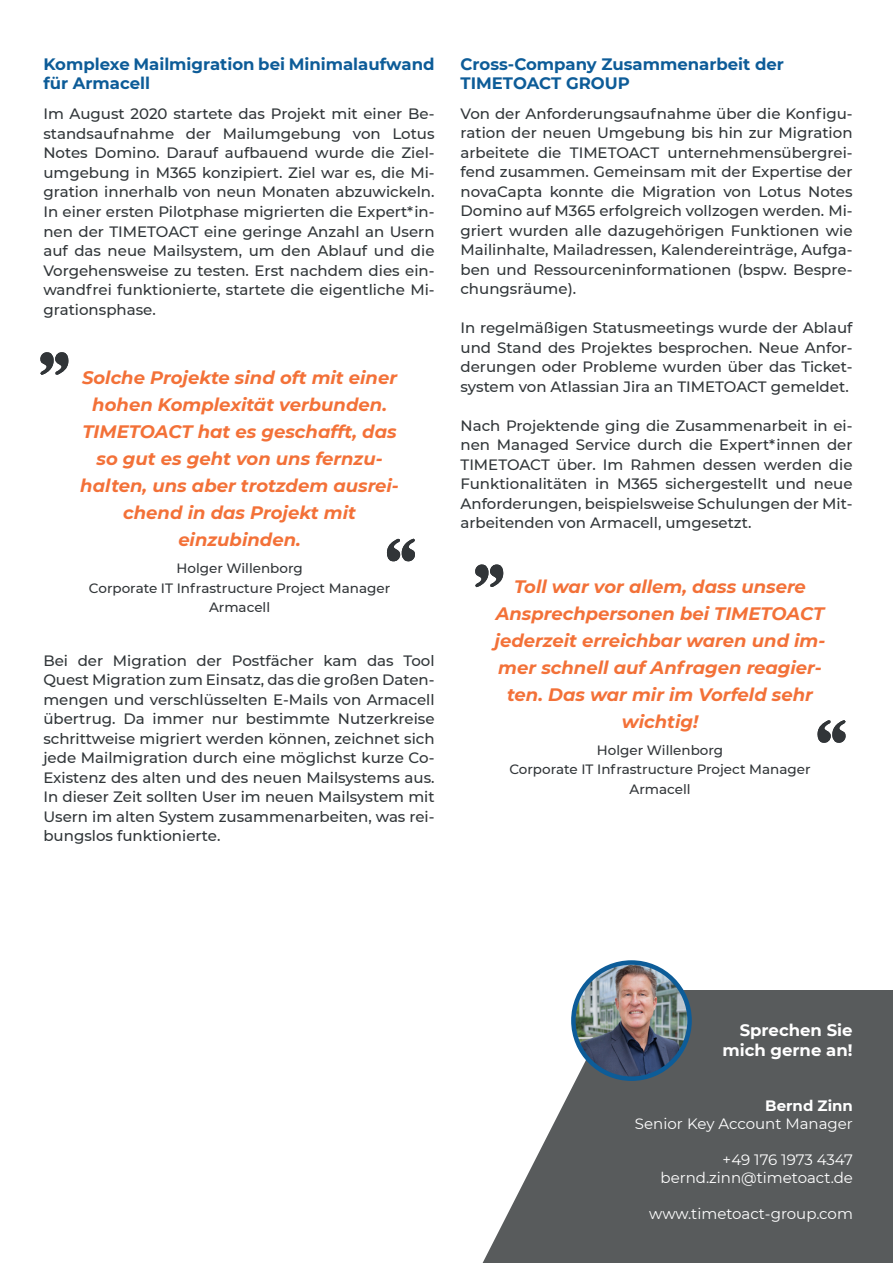
<style>
.page{position:relative;width:893px;height:1263px;background:#fff}
.page>*{position:absolute;margin:0;border:0;box-sizing:border-box;transform-origin:0 0}
.t1{font:italic 700 18px/27px "Montserrat";color:#f37138;text-align:center}
.t2{font:700 16.5px/19.5px "Montserrat";color:#0d5c98}
.t3{font:700 16.5px "Montserrat";color:#fff}
.t4{font:500 15px/19.5px "Montserrat";color:#313639;text-align:justify}
.t5{font:15px "Montserrat";color:#fff}
.t6{font:700 15px "Montserrat";color:#fff}
.t7{font:500 13.5px "Montserrat";color:#313538}
</style>
<div class="page">
<div style="left:454px;top:990px;width:439px;height:273px;background:#585b5c"></div>
<svg style="left:454px;top:960px;width:199px;height:303px;fill:#fff"></svg>
<img style="left:573px;top:962px;width:115px;height:115px">
<div style="left:571px;top:960px;width:121px;height:121px;border:4px solid #0d5c98;border-radius:50%"></div>
<svg style="left:40px;top:352px;width:29px;height:23px"></svg>
<svg style="left:386px;top:538px;width:29px;height:24px"></svg>
<svg style="left:475px;top:564px;width:29px;height:24px"></svg>
<svg style="left:817px;top:720px;width:29px;height:23px"></svg>
<p class="t2" style="left:43px;top:54px;width:393px">Komplexe Mailmigration bei Minimalaufwand für Armacell</p>
<p class="t4" style="left:43px;top:104px;width:393px">Im August 2020 startete das Projekt mit einer Be&shy;standsaufnahme der Mailumgebung von Lotus Notes Domino. Darauf aufbauend wurde die Ziel&shy;umgebung in M365 konzipiert. Ziel war es, die Mi&shy;gration innerhalb von neun Monaten abzuwickeln.<br>In einer ersten Pilotphase migrierten die Expert*in&shy;nen der TIMETOACT eine geringe Anzahl an Usern auf das neue Mailsystem, um den Ablauf und die Vorgehensweise zu testen. Erst nachdem dies ein&shy;wandfrei funktionierte, startete die eigentliche Mi&shy;grationsphase.</p>
<p class="t1" style="left:82px;top:363px;width:317px">Solche Projekte sind oft mit einer hohen Komplexität verbunden.</p>
<p class="t1" style="left:80px;top:417px;width:320px">TIMETOACT hat es geschafft, das so gut es geht von uns fernzu&shy;halten, uns aber trotzdem ausrei&shy;chend in das Projekt mit</p>
<p class="t1" style="left:178px;top:525px;width:124px">einzubinden.</p>
<p class="t7" style="left:176px;top:559px;width:128px">Holger Willenborg</p>
<p class="t7" style="left:89px;top:578px;width:303px">Corporate IT Infrastructure Project Manager</p>
<p class="t7" style="left:209px;top:598px;width:63px">Armacell</p>
<p class="t4" style="left:43px;top:650px;width:393px">Bei der Migration der Postfächer kam das Tool Quest Migration zum Einsatz, das die großen Daten&shy;mengen und verschlüsselten E-Mails von Armacell übertrug. Da immer nur bestimmte Nutzerkreise schrittweise migriert werden können, zeichnet sich jede Mailmigration durch eine möglichst kurze Co-Existenz des alten und des neuen Mailsystems aus.<br>In dieser Zeit sollten User im neuen Mailsystem mit Usern im alten System zusammenarbeiten, was rei&shy;bungslos funktionierte.</p>
<p class="t2" style="left:460px;top:53px;width:325px">Cross-Company Zusammenarbeit der</p>
<p class="t2" style="left:460px;top:72px;width:171px">TIMETOACT GROUP</p>
<p class="t4" style="left:460px;top:103px;width:394px">Von der Anforderungsaufnahme über die Konfigu&shy;ration der neuen Umgebung bis hin zur Migration arbeitete die TIMETOACT unternehmensübergrei&shy;fend zusammen. Gemeinsam mit der Expertise der novaCapta konnte die Migration von Lotus Notes Domino auf M365 erfolgreich vollzogen werden. Mi&shy;griert wurden alle dazugehörigen Funktionen wie Mailinhalte, Mailadressen, Kalendereinträge, Aufga&shy;ben und Ressourceninformationen (bspw. Bespre&shy;chungsräume).</p>
<p class="t4" style="left:460px;top:317px;width:394px">In regelmäßigen Statusmeetings wurde der Ablauf und Stand des Projektes besprochen. Neue Anfor&shy;derungen oder Probleme wurden über das Ticket&shy;system von Atlassian Jira an TIMETOACT gemeldet.</p>
<p class="t4" style="left:460px;top:415px;width:394px">Nach Projektende ging die Zusammenarbeit in ei&shy;nen Managed Service durch die Expert*innen der TIMETOACT über. Im Rahmen dessen werden die Funktionalitäten in M365 sichergestellt und neue Anforderungen, beispielsweise Schulungen der Mit&shy;arbeitenden von Armacell, umgesetzt.</p>
<p class="t1" style="left:495px;top:572px;width:332px">Toll war vor allem, dass unsere<br>Ansprechpersonen bei TIMETOACT jederzeit erreichbar waren und im&shy;mer schnell auf Anfragen reagier&shy;ten. Das war mir im Vorfeld sehr wichtig!</p>
<p class="t7" style="left:597px;top:740px;width:128px">Holger Willenborg</p>
<p class="t7" style="left:509px;top:760px;width:303px">Corporate IT Infrastructure Project Manager</p>
<p class="t7" style="left:629px;top:779px;width:63px">Armacell</p>
<p class="t3" style="left:740px;top:1018px;width:114px">Sprechen Sie</p>
<p class="t3" style="left:723px;top:1038px;width:131px">mich gerne an!</p>
<p class="t6" style="left:765px;top:1095px;width:89px">Bernd Zinn</p>
<p class="t5" style="left:635px;top:1113px;width:219px">Senior Key Account Manager</p>
<p class="t5" style="left:723px;top:1149px;width:132px">+49 176 1973 4347</p>
<p class="t5" style="left:661px;top:1167px;width:194px">bernd.zinn@timetoact.de</p>
<p class="t5" style="left:649px;top:1203px;width:205px">www.timetoact-group.com</p>
</div>
